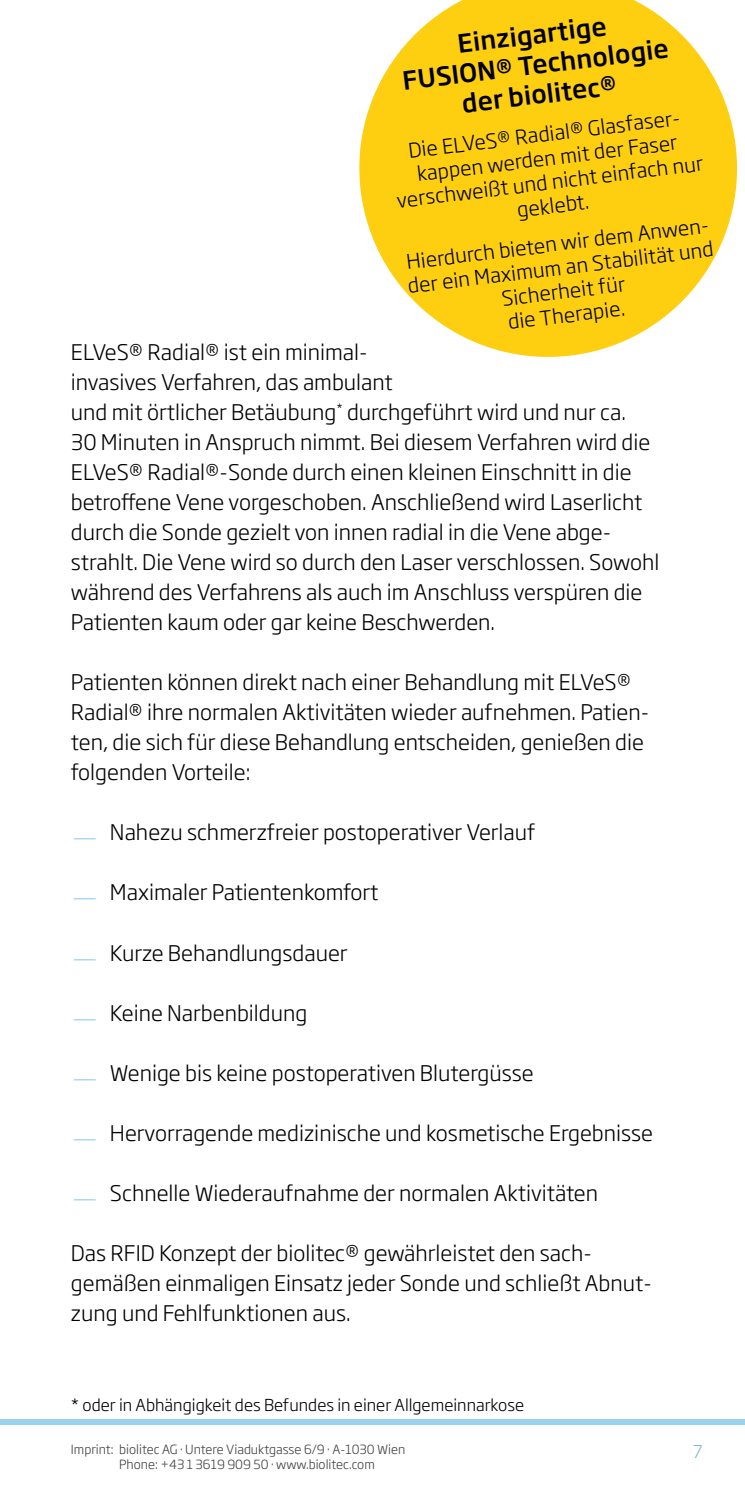
<style>
.page{position:relative;width:745px;height:1489px;background:#fff}
.page>*{position:absolute;margin:0;border:0;box-sizing:border-box;transform-origin:0 0}
.t1{font:500 25px/30px "Soho Gothic Pro";color:#000;text-align:center}
.t2{font:300 21.25px/30px "Soho Gothic Pro";color:#000}
.t3{font:300 20px/24px "Soho Gothic Pro";color:#000;text-align:center}
.t4{font:300 17.5px "Soho Gothic Pro";color:#82bbd5}
.t5{font:300 16.25px "Soho Gothic Pro";color:#000}
.t6{font:300 12.5px "Soho Gothic Pro";color:#403f3f}
.s1{color:#99d3ed}
</style>
<div class="page">
<div style="left:0;top:1418px;width:744px;height:6px;background:#99d3ed"></div>
<svg style="left:359px;top:0;width:379px;height:357px;fill:#fece11"></svg>
<p class="t1" style="left:397px;top:35px;width:269px;rotate:-7deg">Einzigartige<br>FUSION® Technologie der biolitec®</p>
<p class="t3" style="left:389px;top:140px;width:310px;rotate:-7deg">Die ELVeS® Radial® Glasfaser&shy;kappen werden mit der Faser verschweißt und nicht einfach nur geklebt.</p>
<p class="t3" style="left:403px;top:249px;width:309px;rotate:-7deg">Hierdurch bieten wir dem Anwen&shy;der ein Maximum an Stabilität und<br>Sicherheit für<br>die Therapie.</p>
<p class="t2" style="left:71px;top:336px;width:589px">ELVeS® Radial® ist ein minimal-<br>invasives Verfahren, das ambulant<br>und mit örtlicher Betäubung<sup>*</sup> durchgeführt wird und nur ca.<br>30 Minuten in Anspruch nimmt. Bei diesem Verfahren wird die ELVeS® Radial®-Sonde durch einen kleinen Einschnitt in die betroffene Vene vorgeschoben. Anschließend wird Laserlicht durch die Sonde gezielt von innen radial in die Vene abge&shy;strahlt. Die Vene wird so durch den Laser verschlossen. Sowohl während des Verfahrens als auch im Anschluss verspüren die Patienten kaum oder gar keine Beschwerden.</p>
<p class="t2" style="left:71px;top:666px;width:579px">Patienten können direkt nach einer Behandlung mit ELVeS® Radial® ihre normalen Aktivitäten wieder aufnehmen. Patien&shy;ten, die sich für diese Behandlung entscheiden, genießen die folgenden Vorteile:</p>
<p class="t2" style="left:71px;top:816px;width:466px"><span class="s1">‒</span> Nahezu schmerzfreier postoperativer Verlauf</p>
<p class="t2" style="left:71px;top:876px;width:309px"><span class="s1">‒</span> Maximaler Patientenkomfort</p>
<p class="t2" style="left:71px;top:936px;width:278px"><span class="s1">‒</span> Kurze Behandlungsdauer</p>
<p class="t2" style="left:71px;top:996px;width:238px"><span class="s1">‒</span> Keine Narbenbildung</p>
<p class="t2" style="left:71px;top:1056px;width:464px"><span class="s1">‒</span> Wenige bis keine postoperativen Blutergüsse</p>
<p class="t2" style="left:71px;top:1116px;width:583px"><span class="s1">‒</span> Hervorragende medizinische und kosmetische Ergebnisse</p>
<p class="t2" style="left:71px;top:1176px;width:528px"><span class="s1">‒</span> Schnelle Wiederaufnahme der normalen Aktivitäten</p>
<p class="t2" style="left:71px;top:1236px;width:582px">Das RFID Konzept der biolitec® gewährleistet den sach&shy;gemäßen einmaligen Einsatz jeder Sonde und schließt Abnut&shy;zung und Fehlfunktionen aus.</p>
<p class="t5" style="left:71px;top:1391px;width:454px">* oder in Abhängigkeit des Befundes in einer Allgemeinnarkose</p>
<p class="t6" style="left:71px;top:1439px;width:336px">Imprint: biolitec AG · Untere Viaduktgasse 6/9 · A-1030 Wien</p>
<p class="t4" style="left:692px;top:1437px;width:11px">7</p>
<p class="t6" style="left:119px;top:1454px;width:257px">Phone: +43 1 3619 909 50 · www.biolitec.com</p>
</div>
